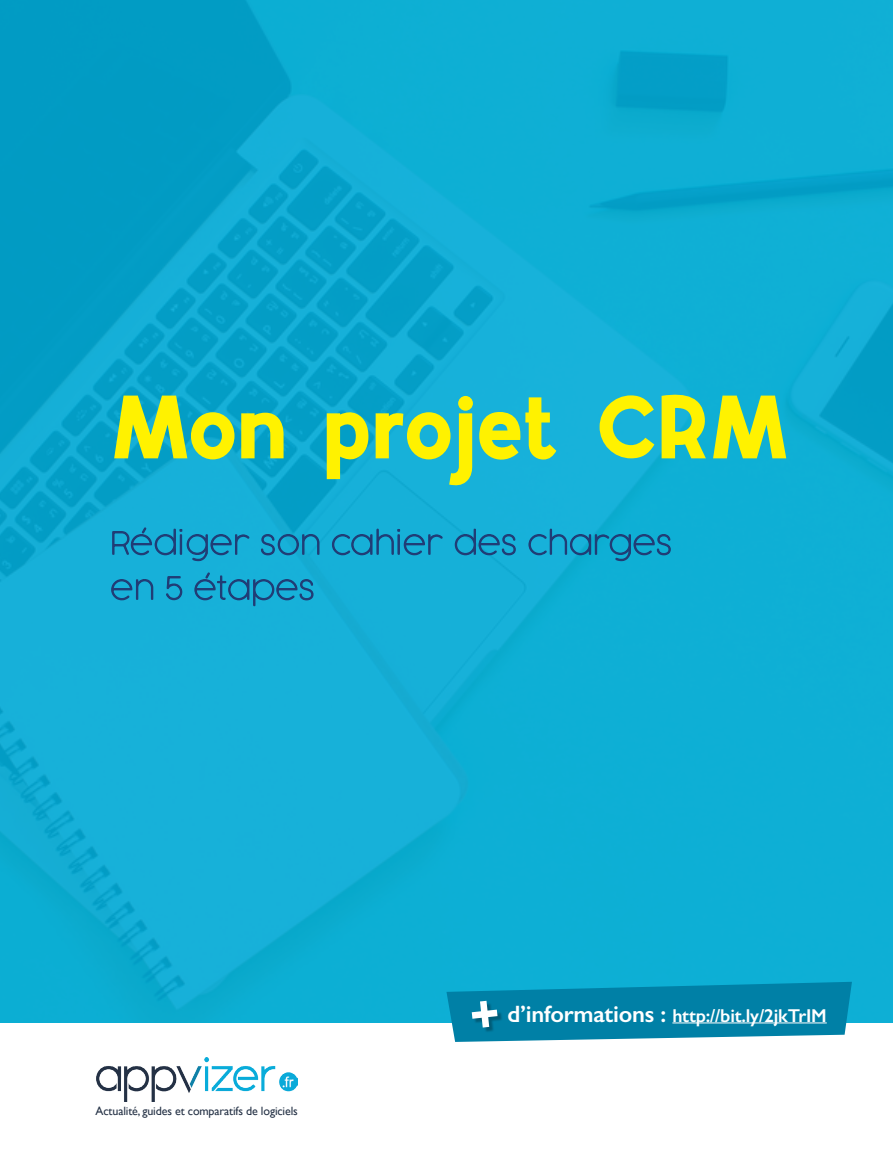
<style>
.page{position:relative;width:893px;height:1149px;background:#fff}
.page>*{position:absolute;margin:0;border:0;box-sizing:border-box;transform-origin:0 0}
.t1{font:90px "Airfly DEMO";letter-spacing:-.005em;color:#fff200}
.t2{font:600 18.6px "Gill Sans";letter-spacing:-.01em;color:#fff}
.t3{font:12px "Gill Sans";letter-spacing:-.01em;color:#243145}
.s1{font-size:23.7px}
</style>
<div class="page">
<img style="left:96px;top:1057px;width:201px;height:44px">
<img style="left:0;top:0;width:893px;height:1021px">
<svg style="left:446px;top:981px;width:406px;height:60px;background:#138eb1"></svg>
<svg style="left:331px;top:528px;width:112px;height:28px;background:#1895c1"></svg>
<svg style="left:454px;top:528px;width:63px;height:36px;background:#1898c4"></svg>
<svg style="left:528px;top:528px;width:144px;height:36px;background:#1499c4"></svg>
<svg style="left:110px;top:523px;width:210px;height:86px;background:#189ec9"></svg>
<h1 class="t1" style="left:111px;top:350px;width:681px">Mon projet CRM</h1>
<p class="t3" style="left:96px;top:1103px;width:204px">Actualité, guides et comparatifs de logiciels</p>
<h2 class="t2" style="left:507px;top:1003px;width:321px"><span class="s1">d’informations :</span> http://bit.ly/2jkTrIM</h2>
</div>
